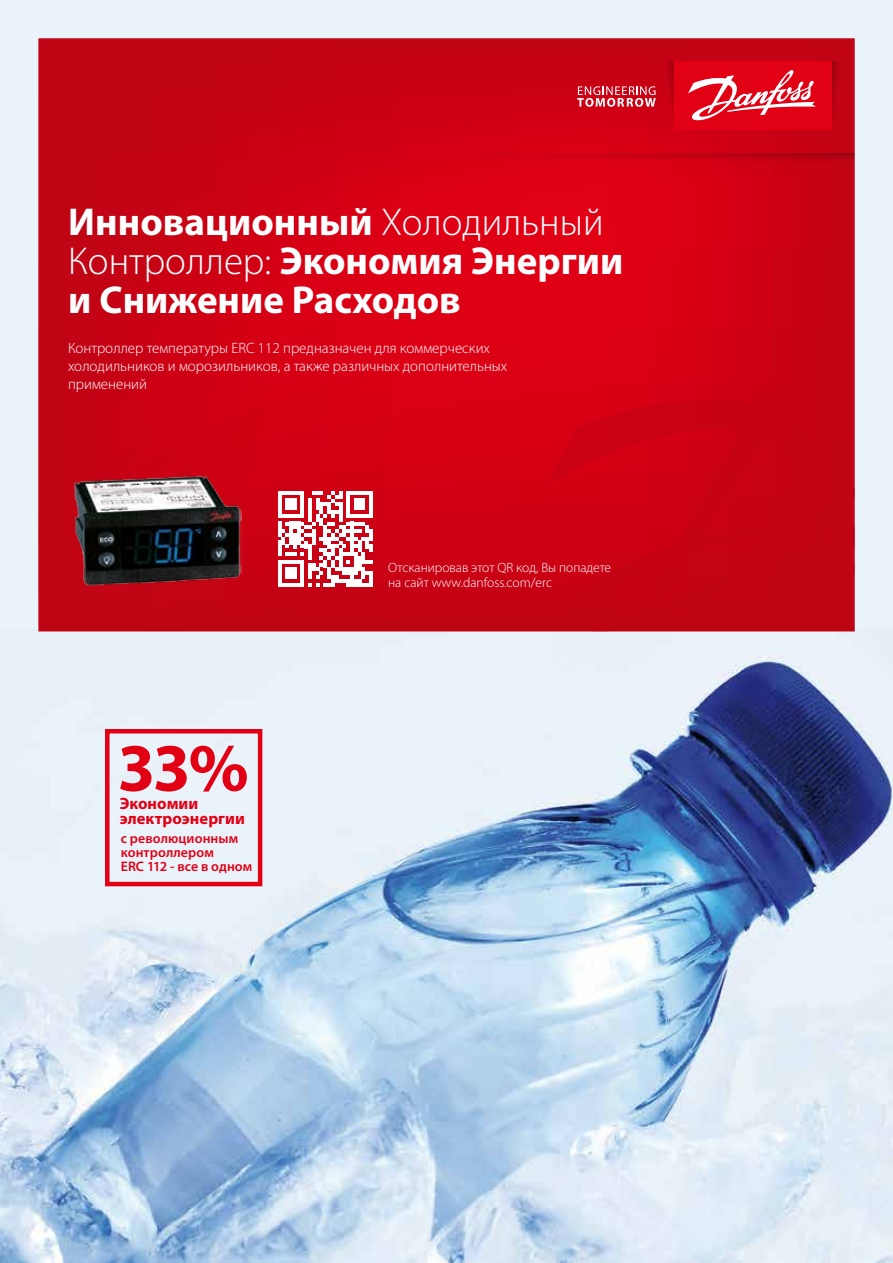
<style>
.page{position:relative;width:893px;height:1263px;background:#fff}
.page>*{position:absolute;margin:0;border:0;box-sizing:border-box;transform-origin:0 0}
.t1{font:700 68.25px "Myriad Pro";color:#e20015}
.t2{font:700 39px/39px "Myriad Pro";color:#fff}
.t3{font:700 16.5px/15px "Myriad Pro";color:#e20015}
.t4{font:300 15px/18px "Myriad Pro";color:#fff}
.t5{font:600 13.8px/13.8px "Myriad Pro";letter-spacing:.005em;color:#e20015}
.t6{font:300 13.5px/15px "Myriad Pro";color:#fff}
.s1{font-weight:300}
</style>
<div class="page">
<img style="left:0;top:0;width:893px;height:1263px">
<svg style="left:38px;top:38px;width:817px;height:593px"></svg>
<svg style="left:546px;top:370px;width:308px;height:261px;fill:#c60214"></svg>
<img style="left:73px;top:460px;width:168px;height:142px">
<svg style="left:278px;top:491px;width:95px;height:95px"></svg>
<svg style="left:832px;top:61px;width:12px;height:69px"></svg>
<svg style="left:358px;top:153px;width:497px;height:13px"></svg>
<div style="left:674px;top:61px;width:158px;height:69px;background:#e20015"></div>
<svg style="left:577px;top:61px;width:97px;height:69px"></svg>
<svg style="left:688px;top:70px;width:128px;height:51px"></svg>
<div style="left:105px;top:729px;width:157px;height:157px;border:4px solid #e20015"></div>
<h2 class="t2" style="left:68px;top:201px;width:556px">Инновационный <span class="s1">Холодильный<br>Контроллер:</span> Экономия Энергии и Снижение Расходов</h2>
<p class="t4" style="left:68px;top:339px;width:441px">Контроллер температуры ERC 112 предназначен для коммерческих холодильников и морозильников, а также различных дополнительных применений</p>
<h1 class="t1" style="left:118px;top:723px;width:133px">33%</h1>
<p class="t3" style="left:120px;top:796px;width:127px">Экономии электроэнергии</p>
<p class="t5" style="left:121px;top:831px;width:133px">с революционным контроллером<br>ERC 112 - все в одном</p>
<p class="t6" style="left:388px;top:560px;width:224px">Отсканировав этот QR код, Вы попадете на сайт www.danfoss.com/erc</p>
</div>
